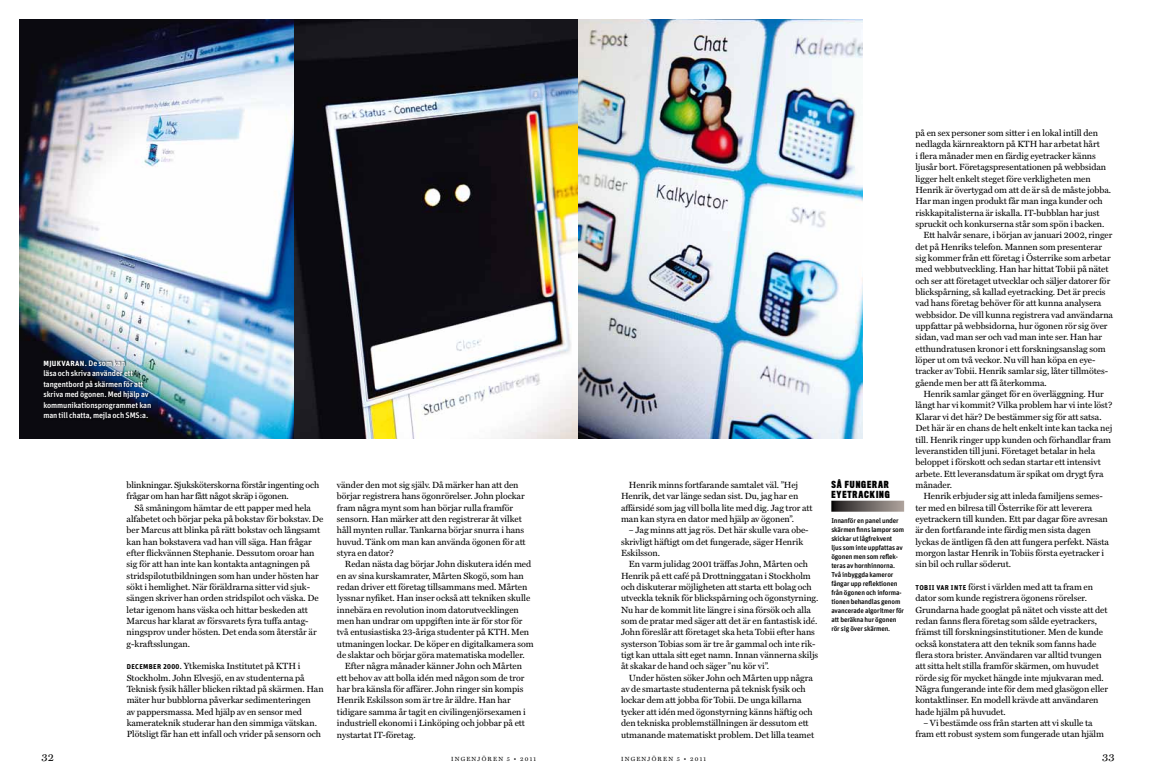
<style>
.page{position:relative;width:1157px;height:780px;background:#fff}
.page>*{position:absolute;margin:0;border:0;box-sizing:border-box;transform-origin:0 0}
.t1{font:11px "Miller Text";color:#000}
.t2{font:9px/11.3px "Miller Text";letter-spacing:-.005em;color:#000}
.t3{font:700 9px/10px "Titling Gothic FB Comp";letter-spacing:.1em;color:#000}
.t4{font:500 8px/10.5px "Unit OT";letter-spacing:-.01em;color:#fff}
.t5{font:700 7.5px "Unit OT";letter-spacing:.045em;color:#fff}
.t6{font:500 7px/9px "Unit OT";letter-spacing:-.015em;color:#000}
.t7{font:6px "Miller Text";letter-spacing:.2em;color:#000}
.s1{font-weight:500;font-size:8px}
.s2{font-family:"Unit OT";font-weight:700;font-size:7px}
</style>
<div class="page">
<img style="left:20px;top:20px;width:275px;height:419px">
<img style="left:295px;top:20px;width:567px;height:419px">
<svg style="left:831px;top:500px;width:73px;height:11px"></svg>
<div style="left:43px;top:359px;width:109px;height:62px;background:#000;opacity:.75"></div>
<p class="t5" style="left:43px;top:358px;width:83px">MJUKVARAN. <span class="s1">De som kan</span></p>
<p class="t4" style="left:43px;top:368px;width:109px">läsa och skriva använder ett tangentbord på skärmen för att skriva med ögonen. Med hjälp av kommunikationsprogrammet kan man till chatta, mejla och SMS:a.</p>
<p class="t2" style="left:127px;top:479px;width:194px">blinkningar. Sjuksköterskorna förstår ingenting och frågar om han har fått något skräp i ögonen.</p>
<p class="t2" style="left:127px;top:502px;width:198px;text-indent:8px">Så småningom hämtar de ett papper med hela alfabetet och börjar peka på bokstav för bokstav. De ber Marcus att blinka på rätt bokstav och långsamt kan han bokstavera vad han vill säga. Han frågar efter flickvännen Stephanie. Dessutom oroar han sig för att han inte kan kontakta antagningen på stridspilotutbildningen som han under hösten har sökt i hemlighet. När föräldrarna sitter vid sjuk&shy;sängen skriver han orden stridspilot och väska. De letar igenom hans väska och hittar beskeden att Marcus har klarat av försvarets fyra tuffa antag&shy;ningsprov under hösten. Det enda som återstår är g-kraftsslungan.</p>
<p class="t2" style="left:127px;top:660px;width:198px"><span class="s2">DE CE MBE R 2000.</span> Ytkemiska Institutet på KTH i Stockholm. John Elvesjö, en av studenterna på Teknisk fysik håller blicken riktad på skärmen. Han mäter hur bubblorna påverkar sedimenteringen<br>av pappersmassa. Med hjälp av en sensor med kamerateknik studerar han den simmiga vätskan.<br>Plötsligt får han ett infall och vrider på sensorn och</p>
<p class="t2" style="left:337px;top:479px;width:190px">vänder den mot sig själv. Då märker han att den börjar registrera hans ögonrörelser. John plockar fram några mynt som han börjar rulla framför sensorn. Han märker att den registrerar åt vilket håll mynten rullar. Tankarna börjar snurra i hans huvud. Tänk om man kan använda ögonen för att styra en dator?</p>
<p class="t2" style="left:337px;top:558px;width:198px;text-indent:8px">Redan nästa dag börjar John diskutera idén med en av sina kurskamrater, Mårten Skogö, som han redan driver ett företag tillsammans med. Mårten lyssnar nyfiket. Han inser också att tekniken skulle innebära en revolution inom datorutvecklingen men han undrar om uppgiften inte är för stor för två entusiastiska 23-åriga studenter på KTH. Men utmaningen lockar. De köper en digitalkamera som de slaktar och börjar göra matematiska modeller.</p>
<p class="t2" style="left:337px;top:661px;width:190px;text-indent:8px">Efter några månader känner John och Mårten ett behov av att bolla idén med någon som de tror har bra känsla för affärer. John ringer sin kompis Henrik Eskilsson som är tre år äldre. Han har tidigare samma år tagit en civilingenjörsexamen i industriell ekonomi i Linköping och jobbar på ett nystartat IT-företag.</p>
<p class="t2" style="left:621px;top:479px;width:193px;text-indent:8px">Henrik minns fortfarande samtalet väl. ”Hej Henrik, det var länge sedan sist. Du, jag har en affärsidé som jag vill bolla lite med dig. Jag tror att man kan styra en dator med hjälp av ögonen”.</p>
<p class="t2" style="left:621px;top:524px;width:189px;text-indent:8px">– Jag minns att jag rös. Det här skulle vara obe&shy;skrivligt häftigt om det fungerade, säger Henrik<br>Eskilsson.</p>
<p class="t2" style="left:621px;top:558px;width:199px;text-indent:8px">En varm julidag 2001 träffas John, Mårten och Henrik på ett café på Drottninggatan i Stockholm och diskuterar möjligheten att starta ett bolag och utveckla teknik för blickspårning och ögonstyrning.<br>Nu har de kommit lite längre i sina försök och alla som de pratar med säger att det är en fantastisk idé.<br>John föreslår att företaget ska heta Tobii efter hans systerson Tobias som är tre år gammal och inte rik&shy;tigt kan uttala sitt eget namn. Innan vännerna skiljs åt skakar de hand och säger ”nu kör vi”.</p>
<p class="t2" style="left:621px;top:672px;width:195px;text-indent:8px">Under hösten söker John och Mårten upp några av de smartaste studenterna på teknisk fysik och lockar dem att jobba för Tobii. De unga killarna tycker att idén med ögonstyrning känns häftig och den tekniska problemställningen är dessutom ett utmanande matematiskt problem. Det lilla teamet</p>
<p class="t3" style="left:831px;top:479px;width:60px">SÅ FUNGERAR<br>EYETRACKING</p>
<p class="t6" style="left:831px;top:516px;width:74px">Innanför en panel under skärmen finns lampor som skickar ut lågfrekvent ljus som inte uppfattas av ögonen men som reflek&shy;teras av hornhinnorna.<br>Två inbyggda kameror fångar upp reflektionen från ögonen och informa&shy;tionen behandlas genom avancerade algoritmer för att beräkna hur ögonen rör sig över skärmen.</p>
<p class="t2" style="left:915px;top:128px;width:184px">på en sex personer som sitter i en lokal intill den</p>
<p class="t2" style="left:915px;top:139px;width:186px">nedlagda kärnreaktorn på KTH har arbetat hårt</p>
<p class="t2" style="left:915px;top:150px;width:182px">i flera månader men en färdig eyetracker känns</p>
<p class="t2" style="left:915px;top:162px;width:192px">ljusår bort. Företagspresentationen på webbsidan</p>
<p class="t2" style="left:915px;top:173px;width:177px">ligger helt enkelt steget före verkligheten men</p>
<p class="t2" style="left:915px;top:184px;width:197px">Henrik är övertygad om att de är så de måste jobba.</p>
<p class="t2" style="left:915px;top:196px;width:189px">Har man ingen produkt får man inga kunder och</p>
<p class="t2" style="left:915px;top:207px;width:186px">riskkapitalisterna är iskalla. IT-bubblan har just</p>
<p class="t2" style="left:915px;top:218px;width:190px">spruckit och konkurserna står som spön i backen.</p>
<p class="t2" style="left:923px;top:230px;width:190px">Ett halvår senare, i början av januari 2002, ringer</p>
<p class="t2" style="left:915px;top:241px;width:188px">det på Henriks telefon. Mannen som presenterar</p>
<p class="t2" style="left:915px;top:252px;width:197px">sig kommer från ett företag i Österrike som arbetar</p>
<p class="t2" style="left:915px;top:264px;width:195px">med webbutveckling. Han har hittat Tobii på nätet</p>
<p class="t2" style="left:915px;top:275px;width:196px">och ser att företaget utvecklar och säljer datorer för</p>
<p class="t2" style="left:915px;top:286px;width:192px">blickspårning, så kallad eyetracking. Det är precis</p>
<p class="t2" style="left:915px;top:298px;width:187px">vad hans företag behöver för att kunna analysera</p>
<p class="t2" style="left:915px;top:309px;width:199px">webbsidor. De vill kunna registrera vad användarna</p>
<p class="t2" style="left:915px;top:320px;width:193px">uppfattar på webbsidorna, hur ögonen rör sig över</p>
<p class="t2" style="left:915px;top:332px;width:188px">sidan, vad man ser och vad man inte ser. Han har</p>
<p class="t2" style="left:915px;top:343px;width:192px">etthundratusen kronor i ett forskningsanslag som</p>
<p class="t2" style="left:915px;top:354px;width:181px">löper ut om två veckor. Nu vill han köpa en eye-</p>
<p class="t2" style="left:915px;top:366px;width:194px">tracker av Tobii. Henrik samlar sig, låter tillmötes-</p>
<p class="t2" style="left:915px;top:377px;width:133px">gående men ber att få återkomma.</p>
<p class="t2" style="left:923px;top:388px;width:182px">Henrik samlar gänget för en överläggning. Hur</p>
<p class="t2" style="left:915px;top:400px;width:198px">långt har vi kommit? Vilka problem har vi inte löst?</p>
<p class="t2" style="left:915px;top:411px;width:188px">Klarar vi det här? De bestämmer sig för att satsa.</p>
<p class="t2" style="left:915px;top:422px;width:199px">Det här är en chans de helt enkelt inte kan tacka nej</p>
<p class="t2" style="left:915px;top:434px;width:197px">till. Henrik ringer upp kunden och förhandlar fram</p>
<p class="t2" style="left:915px;top:445px;width:181px">leveranstiden till juni. Företaget betalar in hela</p>
<p class="t2" style="left:915px;top:456px;width:187px">beloppet i förskott och sedan startar ett intensivt</p>
<p class="t2" style="left:915px;top:468px;width:189px">arbete. Ett leveransdatum är spikat om drygt fyra</p>
<p class="t2" style="left:915px;top:479px;width:38px">månader.</p>
<p class="t2" style="left:923px;top:490px;width:181px">Henrik erbjuder sig att inleda familjens semes-</p>
<p class="t2" style="left:915px;top:502px;width:178px">ter med en bilresa till Österrike för att leverera</p>
<p class="t2" style="left:915px;top:513px;width:194px">eyetrackern till kunden. Ett par dagar före avresan</p>
<p class="t2" style="left:915px;top:524px;width:177px">är den fortfarande inte färdig men sista dagen</p>
<p class="t2" style="left:915px;top:536px;width:195px">lyckas de äntligen få den att fungera perfekt. Nästa</p>
<p class="t2" style="left:915px;top:547px;width:190px">morgon lastar Henrik in Tobiis första eyetracker i</p>
<p class="t2" style="left:915px;top:558px;width:97px">sin bil och rullar söderut.</p>
<p class="t2" style="left:915px;top:581px;width:194px"><span class="s2">TOBII VAR INTE</span> först i världen med att ta fram en dator som kunde registrera ögonens rörelser.<br>Grundarna hade googlat på nätet och visste att det redan fanns flera företag som sålde eyetrackers, främst till forskningsinstitutioner. Men de kunde också konstatera att den teknik som fanns hade flera stora brister. Användaren var alltid tvungen att sitta helt stilla framför skärmen, om huvudet rörde sig för mycket hängde inte mjukvaran med.<br>Några fungerande inte för dem med glasögon eller kontaktlinser. En modell krävde att användaren hade hjälm på huvudet.</p>
<p class="t2" style="left:915px;top:717px;width:190px;text-align:center">– Vi bestämde oss från starten att vi skulle ta fram ett robust system som fungerade utan hjälm</p>
<p class="t1" style="left:42px;top:750px;width:14px">32</p>
<p class="t7" style="left:451px;top:755px;width:86px">ingenjören 5 • 2011</p>
<p class="t7" style="left:621px;top:755px;width:86px">ingenjören 5 • 2011</p>
<p class="t1" style="left:1102px;top:750px;width:14px">33</p>
</div>
